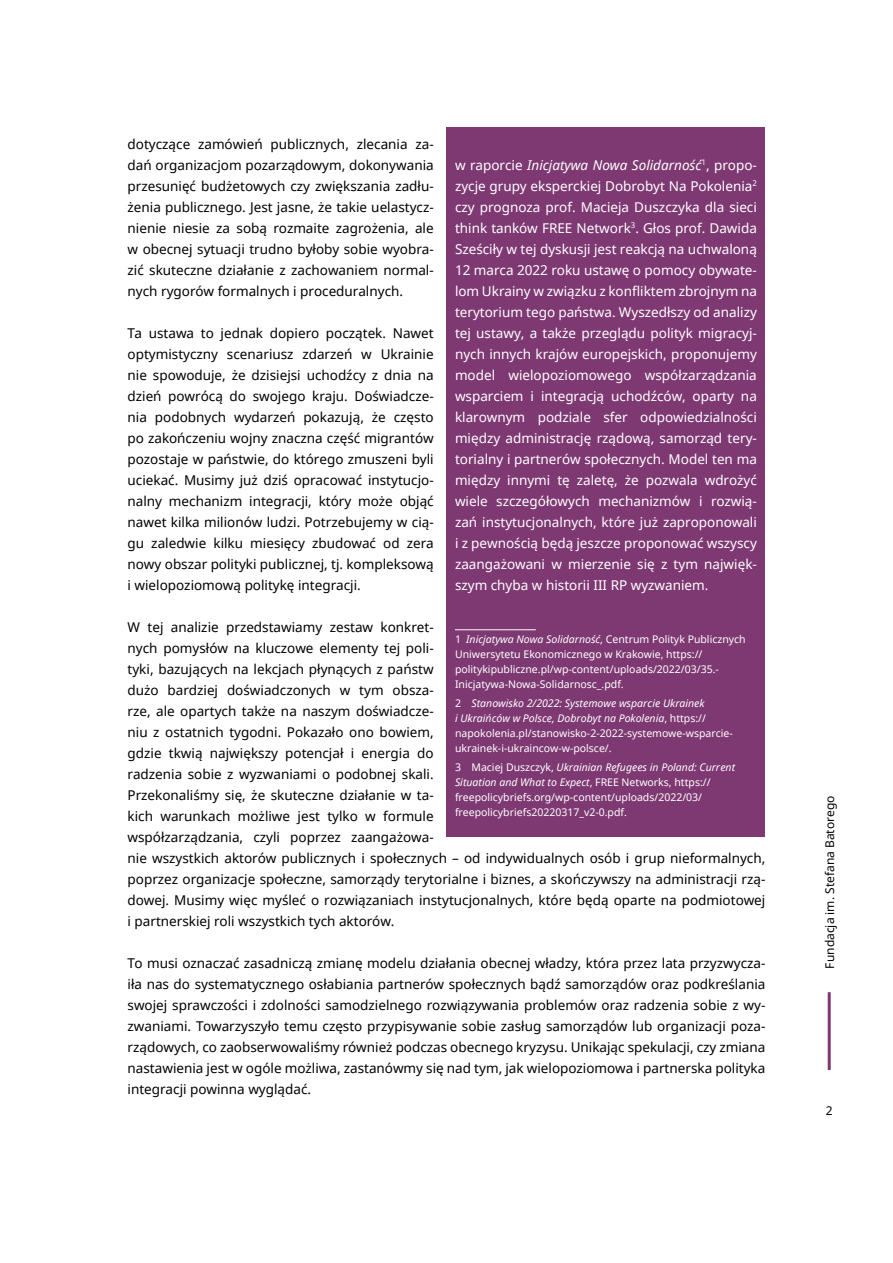
<style>
.page{position:relative;width:893px;height:1263px;background:#fff}
.page>*{position:absolute;margin:0;border:0;box-sizing:border-box;transform-origin:0 0}
.t1{font:13.5px/21px "Noto Sans";color:#000;text-align:justify}
.t2{font:13.5px/21px "Noto Sans";color:#fff;text-align:justify}
.t3{font:12px "Noto Sans";color:#000}
.t4{font:10.5px/15px "Noto Sans";color:#fff}
.s1{font-style:italic}
</style>
<div class="page">
<hr style="left:828px;top:992px;width:3px;height:78px;background:#7e3973">
<div style="left:446px;top:128px;width:319px;height:709px;background:#7e3973"></div>
<hr style="left:455px;top:629px;width:81px;height:1px;background:#fff">
<p class="t1" style="left:128px;top:133px;width:308px">dotyczące zamówień publicznych, zlecania za&shy;dań organizacjom pozarządowym, dokonywania przesunięć budżetowych czy zwiększania zadłu&shy;żenia publicznego. Jest jasne, że takie uelastycz&shy;nienie niesie za sobą rozmaite zagrożenia, ale w obecnej sytuacji trudno byłoby sobie wyobra&shy;zić skuteczne działanie z zachowaniem normal&shy;nych rygorów formalnych i proceduralnych.</p>
<p class="t1" style="left:128px;top:322px;width:308px">Ta ustawa to jednak dopiero początek. Nawet optymistyczny scenariusz zdarzeń w Ukrainie nie spowoduje, że dzisiejsi uchodźcy z dnia na dzień powrócą do swojego kraju. Doświadcze&shy;nia podobnych wydarzeń pokazują, że często po zakończeniu wojny znaczna część migrantów pozostaje w państwie, do którego zmuszeni byli uciekać. Musimy już dziś opracować instytucjo&shy;nalny mechanizm integracji, który może objąć nawet kilka milionów ludzi. Potrzebujemy w cią&shy;gu zaledwie kilku miesięcy zbudować od zera nowy obszar polityki publicznej, tj. kompleksową i wielopoziomową politykę integracji.</p>
<p class="t1" style="left:128px;top:616px;width:639px;text-align:left">W tej analizie przedstawiamy zestaw konkret-<br>nych pomysłów na kluczowe elementy tej poli-<br>tyki, bazujących na lekcjach płynących z państw<br>dużo bardziej doświadczonych w tym obsza-<br>rze, ale opartych także na naszym doświadcze-<br>niu z ostatnich tygodni. Pokazało ono bowiem,<br>gdzie tkwią największy potencjał i energia do<br>radzenia sobie z wyzwaniami o podobnej skali.<br>Przekonaliśmy się, że skuteczne działanie w ta-<br>kich warunkach możliwe jest tylko w formule<br>współzarządzania, czyli poprzez zaangażowa-<br>nie wszystkich aktorów publicznych i społecznych – od indywidualnych osób i grup nieformalnych, poprzez organizacje społeczne, samorządy terytorialne i biznes, a skończywszy na administracji rzą&shy;dowej. Musimy więc myśleć o rozwiązaniach instytucjonalnych, które będą oparte na podmiotowej i partnerskiej roli wszystkich tych aktorów.</p>
<p class="t1" style="left:128px;top:952px;width:639px">To musi oznaczać zasadniczą zmianę modelu działania obecnej władzy, która przez lata przyzwycza&shy;iła nas do systematycznego osłabiania partnerów społecznych bądź samorządów oraz podkreślania swojej sprawczości i zdolności samodzielnego rozwiązywania problemów oraz radzenia sobie z wy&shy;zwaniami. Towarzyszyło temu często przypisywanie sobie zasług samorządów lub organizacji poza&shy;rządowych, co zaobserwowaliśmy również podczas obecnego kryzysu. Unikając spekulacji, czy zmiana nastawienia jest w ogóle możliwa, zastanówmy się nad tym, jak wielopoziomowa i partnerska polityka integracji powinna wyglądać.</p>
<p class="t2" style="left:455px;top:154px;width:303px">w raporcie <span class="s1">Inicjatywa Nowa Solidarność</span><sup>1</sup>, propo&shy;zycje grupy eksperckiej Dobrobyt Na Pokolenia<sup>2 </sup>czy prognoza prof. Macieja Duszczyka dla sieci think tanków FREE Network<sup>3</sup>. Głos prof. Dawida Sześciły w tej dyskusji jest reakcją na uchwaloną 12 marca 2022 roku ustawę o pomocy obywate&shy;lom Ukrainy w związku z konfliktem zbrojnym na terytorium tego państwa. Wyszedłszy od analizy tej ustawy, a także przeglądu polityk migracyj&shy;nych innych krajów europejskich, proponujemy model wielopoziomowego współzarządzania wsparciem i integracją uchodźców, oparty na klarownym podziale sfer odpowiedzialności między administrację rządową, samorząd tery&shy;torialny i partnerów społecznych. Model ten ma między innymi tę zaletę, że pozwala wdrożyć wiele szczegółowych mechanizmów i rozwią&shy;zań instytucjonalnych, które już zaproponowali i z pewnością będą jeszcze proponować wszyscy zaangażowani w mierzenie się z tym najwięk&shy;szym chyba w historii III RP wyzwaniem.</p>
<p class="t4" style="left:455px;top:631px;width:292px">1 <span class="s1">Inicjatywa Nowa Solidarność</span>, Centrum Polityk Publicznych Uniwersytetu Ekonomicznego w Krakowie, https:// politykipubliczne.pl/wp-content/uploads/2022/03/35.- Inicjatywa-Nowa-Solidarnosc_.pdf.</p>
<p class="t4" style="left:455px;top:696px;width:279px">2 <span class="s1">Stanowisko 2/2022: Systemowe wsparcie Ukrainek<br>i Ukraińców w Polsce, Dobrobyt na Pokolenia</span>, https:// napokolenia.pl/stanowisko-2-2022-systemowe-wsparcie&shy;ukrainek-i-ukraincow-w-polsce/.</p>
<p class="t4" style="left:455px;top:760px;width:282px">3 Maciej Duszczyk, <span class="s1">Ukrainian Refugees in Poland: Current Situation and What to Expect</span>, FREE Networks, https:// freepolicybriefs.org/wp-content/uploads/2022/03/ freepolicybriefs20220317_v2-0.pdf.</p>
<p class="t3" style="left:821px;top:968px;width:174px;rotate:-90deg">Fundacja im. Stefana Batorego</p>
<p class="t3" style="left:826px;top:1102px;width:8px">2</p>
</div>
